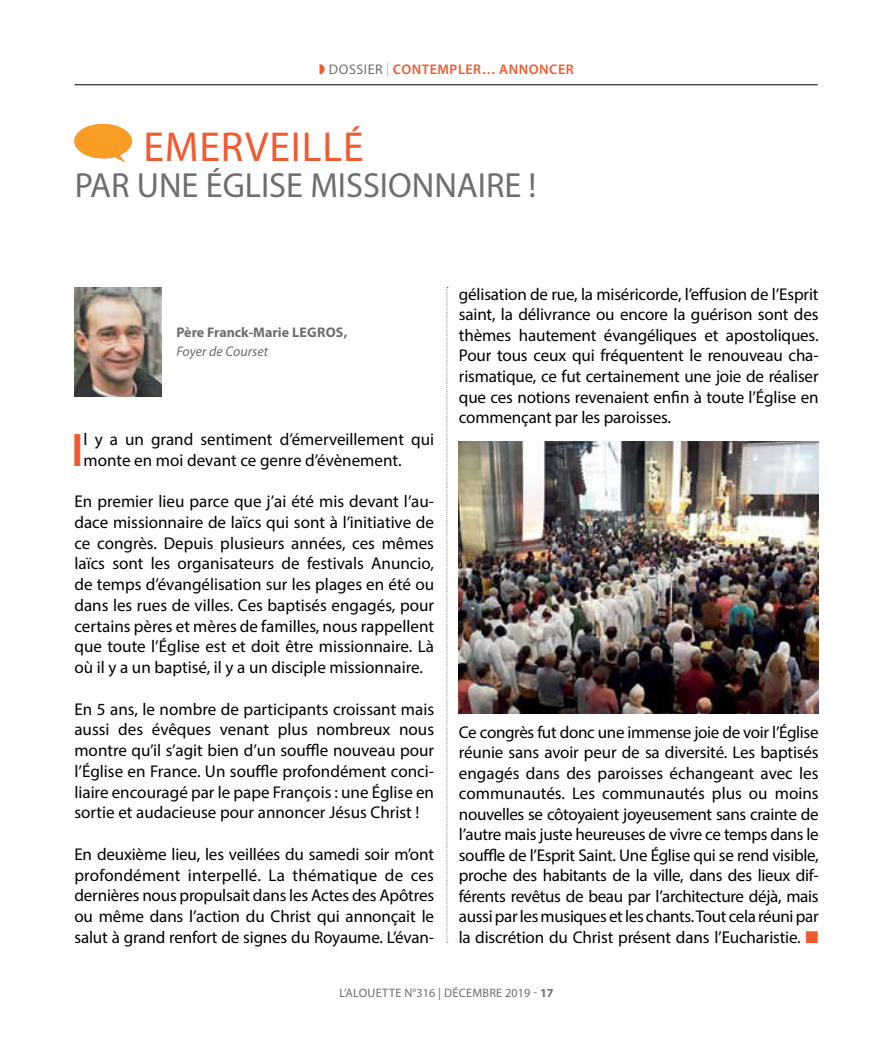
<style>
.page{position:relative;width:893px;height:1042px;background:#fff}
.page>*{position:absolute;margin:0;border:0;box-sizing:border-box;transform-origin:0 0}
.t1{font:600 47.43px "Myriad Pro";color:#f15a31}
.t2{font:42px "Myriad Pro";letter-spacing:.02em;color:#f15a31}
.t3{font:35px "Myriad Pro";color:#6d6e71}
.t4{font:17.15px/20.5px "Myriad Pro";letter-spacing:-.005em;color:#000;text-align:justify}
.t5{font:600 14px "Myriad Pro";letter-spacing:.04em;color:#f15a31}
.t6{font:700 14px "Myriad Pro";color:#6d6e71}
.t7{font:italic 14px "Myriad Pro";color:#6d6e71}
.t8{font:12.25px "Myriad Pro";letter-spacing:.02em;color:#6d6e71}
.s1{font-weight:400;color:#6d6e71}
.s2{font-weight:400;font-stretch:condensed;color:#bcbec0}
.s3{color:#f15a31}
.s4{font-weight:700}
</style>
<div class="page">
<hr style="left:74px;top:84px;width:744px;height:1px;background:#000">
<svg style="left:446px;top:287px;width:2px;height:656px"></svg>
<img style="left:74px;top:287px;width:88px;height:109px">
<img style="left:459px;top:441px;width:360px;height:273px">
<svg style="left:74px;top:124px;width:58px;height:38px"></svg>
<p class="t5" style="left:319px;top:61px;width:256px">◗ <span class="s1">DOSSIER</span> <span class="s2">|</span> CONTEMPLER… ANNONCER</p>
<h2 class="t2" style="left:143px;top:120px;width:222px">EMERVEILLÉ</h2>
<h3 class="t3" style="left:75px;top:164px;width:463px">PAR UNE ÉGLISE MISSIONNAIRE !</h3>
<p class="t6" style="left:176px;top:323px;width:172px">Père Franck-Marie LEGROS,</p>
<p class="t7" style="left:176px;top:342px;width:93px">Foyer de Courset</p>
<h1 class="t1" style="left:71px;top:419px;width:14px">I</h1>
<p class="t4" style="left:84px;top:429px;width:352px">l y a un grand sentiment d’émerveillement qui monte en moi devant ce genre d’évènement.</p>
<p class="t4" style="left:74px;top:490px;width:361px">En premier lieu parce que j’ai été mis devant l’au&shy;dace missionnaire de laïcs qui sont à l’initiative de ce congrès. Depuis plusieurs années, ces mêmes laïcs sont les organisateurs de festivals Anuncio, de temps d’évangélisation sur les plages en été ou dans les rues de villes. Ces baptisés engagés, pour certains pères et mères de familles, nous rappellent que toute l’Église est et doit être missionnaire. Là où il y a un baptisé, il y a un disciple missionnaire.</p>
<p class="t4" style="left:74px;top:698px;width:361px">En 5 ans, le nombre de participants croissant mais aussi des évêques venant plus nombreux nous montre qu’il s’agit bien d’un souffle nouveau pour l’Église en France. Un souffle profondément conci&shy;liaire encouragé par le pape François : une Église en sortie et audacieuse pour annoncer Jésus Christ !</p>
<p class="t4" style="left:74px;top:843px;width:361px">En deuxième lieu, les veillées du samedi soir m’ont profondément interpellé. La thématique de ces dernières nous propulsait dans les Actes des Apôtres ou même dans l’action du Christ qui annonçait le salut à grand renfort de signes du Royaume. L’évan-</p>
<p class="t4" style="left:459px;top:284px;width:361px">gélisation de rue, la miséricorde, l’effusion de l’Esprit saint, la délivrance ou encore la guérison sont des thèmes hautement évangéliques et apostoliques.<br>Pour tous ceux qui fréquentent le renouveau cha&shy;rismatique, ce fut certainement une joie de réaliser que ces notions revenaient enfin à toute l’Église en commençant par les paroisses.</p>
<p class="t4" style="left:459px;top:721px;width:361px">Ce congrès fut donc une immense joie de voir l’Église réunie sans avoir peur de sa diversité. Les baptisés engagés dans des paroisses échangeant avec les communautés. Les communautés plus ou moins nouvelles se côtoyaient joyeusement sans crainte de l’autre mais juste heureuses de vivre ce temps dans le souffle de l’Esprit Saint. Une Église qui se rend visible, proche des habitants de la ville, dans des lieux dif&shy;férents revêtus de beau par l’architecture déjà, mais aussi par les musiques et les chants. Tout cela réuni par la discrétion du Christ présent dans l’Eucharistie. <span class="s3">■</span></p>
<p class="t8" style="left:339px;top:985px;width:216px">L’ALOUETTE N°316 | DÉCEMBRE 2019 - <span class="s4">17</span></p>
</div>
